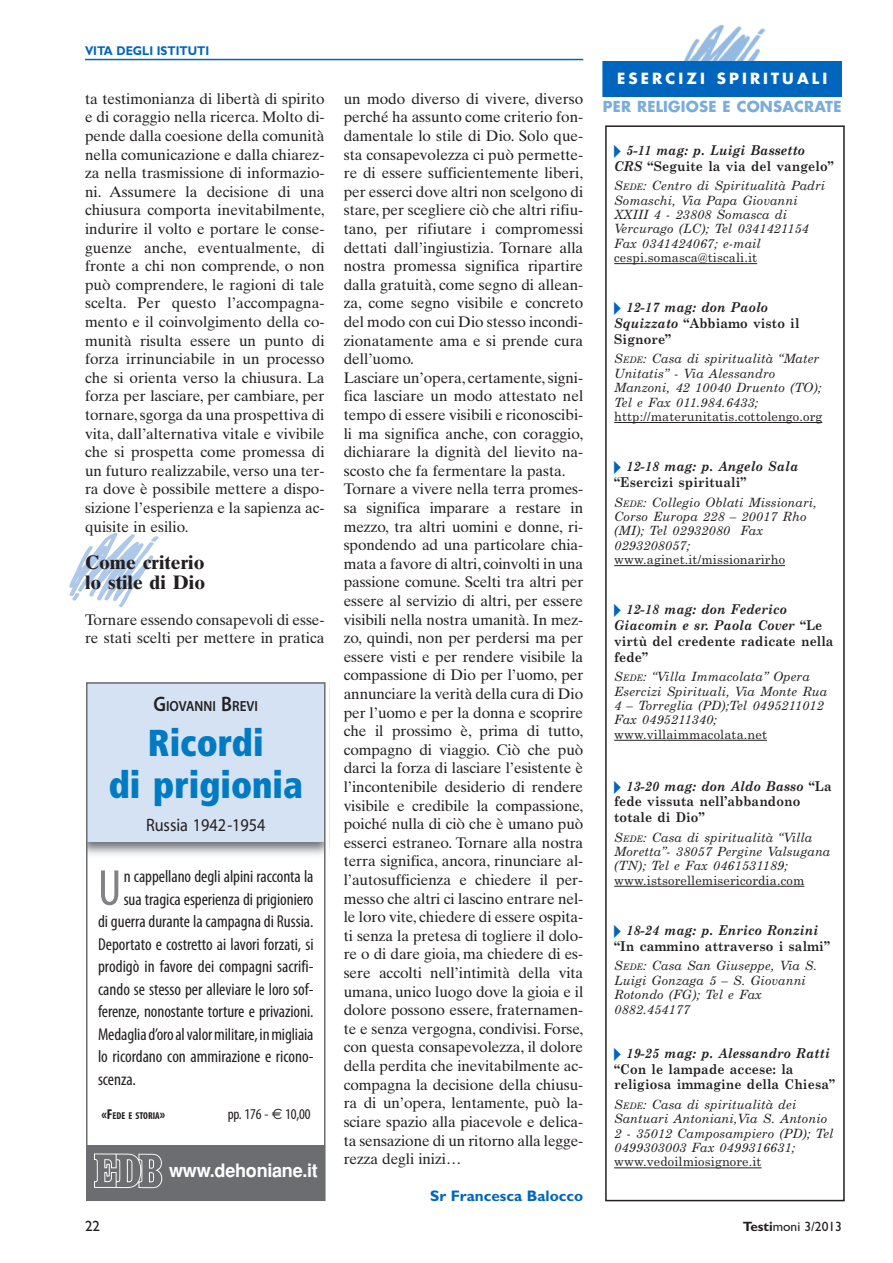
<style>
.page{position:relative;width:893px;height:1263px;background:#fff}
.page>*{position:absolute;margin:0;border:0;box-sizing:border-box;transform-origin:0 0}
.t1{font:condensed 51px "Myriad Pro";color:#808285}
.t2{font:900 condensed 37.5px/42px "Frutiger";color:#007bc3;text-align:center;scale:.95 1}
.t3{font:700 19.5px/19.5px "Times Ten";color:#231f20}
.t4{font:700 18.45px "Helvetica";letter-spacing:-.015em;color:#fff}
.t5{font:18px "Myriad";color:#231f20;scale:.9 1}
.t6{font:condensed 17.25px "Myriad Pro";letter-spacing:-.005em;color:#231f20}
.t7{font:15.3px/18.6px "Times Ten";letter-spacing:-.005em;color:#231f20}
.t8{font:700 15.3px "Gill Sans";color:#0065bd}
.t9{font:700 15px "Futura";letter-spacing:.205em;color:#fff}
.t10{font:condensed 15px "Myriad Pro";letter-spacing:-.01em;color:#231f20}
.t11{font:15px "Gill Sans";color:#231f20}
.t12{font:700 14.85px "Futura";letter-spacing:.015em;color:#7aacdc}
.t13{font:600 14.7px "Myriad Pro";color:#231f20;scale:.9 1}
.t14{font:italic 700 13.5px/15.8px "Century Schoolbook";letter-spacing:.01em;color:#231f20;scale:.92 1}
.t15{font:700 13.5px/15.8px "Century Schoolbook";letter-spacing:.01em;color:#231f20;scale:.92 1}
.t16{font:13.5px "Gill Sans";color:#231f20}
.t17{font:italic 12.75px/14.4px "Century Schoolbook";letter-spacing:.01em;color:#231f20}
.t18{font:12.75px "Century Schoolbook";letter-spacing:.01em;color:#231f20}
.t19{font:700 12.75px "Gill Sans";color:#0065bd;scale:.9 1}
.t20{font:700 condensed 10.05px "Myriad Pro";color:#231f20}
.s1{font-size:21px}
.s2{font-size:14.25px}
.s3{font-family:"Euro Sans";font-stretch:normal}
.s4{font-family:"Universal Newswith Comm Pi";font-weight:400;font-style:normal;color:#0065bd}
.s5{font-style:normal}
.s6{font-size:8.85px}
.s7{font-family:"Universal Newswith Comm Pi";font-weight:400;color:#0065bd}
.s8{font-style:italic}
.s9{font-weight:700}
</style>
<div class="page">
<hr style="left:85px;top:59px;width:498px;height:1px;background:#0065bd">
<div style="left:86px;top:682px;width:240px;height:160px;background:#d4e2f3"></div>
<div style="left:86px;top:1145px;width:239px;height:55px;background:#6c6d70"></div>
<img style="left:94px;top:1153px;width:69px;height:36px">
<div style="left:86px;top:682px;width:240px;height:519px;border:2px solid #6c6d70"></div>
<img style="left:684px;top:24px;width:82px;height:37px">
<div style="left:602px;top:61px;width:240px;height:36px;background:#0065bd"></div>
<div style="left:605px;top:125px;width:240px;height:1076px;border:2px solid #231f20"></div>
<hr style="left:614px;top:263px;width:143px;height:1px;background:#231f20">
<hr style="left:614px;top:422px;width:208px;height:1px;background:#231f20">
<hr style="left:614px;top:565px;width:171px;height:1px;background:#231f20">
<hr style="left:614px;top:740px;width:153px;height:1px;background:#231f20">
<hr style="left:614px;top:886px;width:190px;height:1px;background:#231f20">
<hr style="left:614px;top:1167px;width:148px;height:1px;background:#231f20">
<p class="t19" style="left:85px;top:46px;width:139px">VITA DEGLI ISTITUTI</p>
<p class="t7" style="left:85px;top:91px;width:241px;text-align:justify">ta testimonianza di libertà di spirito e di coraggio nella ricerca. Molto di&shy;pende dalla coesione della comunità nella comunicazione e dalla chiarez&shy;za nella trasmissione di informazio&shy;ni. Assumere la decisione di una chiusura comporta inevitabilmente, indurire il volto e portare le conse&shy;guenze anche, eventualmente, di fronte a chi non comprende, o non può comprendere, le ragioni di tale scelta. Per questo l’accompagna&shy;mento e il coinvolgimento della co&shy;munità risulta essere un punto di forza irrinunciabile in un processo che si orienta verso la chiusura. La forza per lasciare, per cambiare, per tornare, sgorga da una prospettiva di vita, dall’alternativa vitale e vivibile che si prospetta come promessa di un futuro realizzabile, verso una ter&shy;ra dove è possibile mettere a dispo&shy;sizione l’esperienza e la sapienza ac&shy;quisite in esilio.</p>
<p class="t3" style="left:85px;top:555px;width:122px">Come criterio lo stile di Dio</p>
<p class="t7" style="left:85px;top:612px;width:241px">Tornare essendo consapevoli di esse&shy;re stati scelti per mettere in pratica</p>
<p class="t13" style="left:153px;top:697px;width:118px"><span class="s1">G</span>IOVANNI <span class="s1">B</span>REVI</p>
<h2 class="t2" style="left:109px;top:725px;width:206px">Ricordi<br>di prigionia</h2>
<p class="t5" style="left:146px;top:818px;width:134px">Russia 1942-1954</p>
<h1 class="t1" style="left:98px;top:870px;width:25px">U</h1>
<p class="t6" style="left:124px;top:870px;width:191px">n cappellano degli alpini racconta la</p>
<p class="t6" style="left:124px;top:893px;width:191px">sua tragica esperienza di prigioniero</p>
<p class="t6" style="left:98px;top:915px;width:217px">di guerra durante la campagna di Russia.</p>
<p class="t6" style="left:98px;top:938px;width:217px">Deportato e costretto ai lavori forzati, si</p>
<p class="t6" style="left:98px;top:960px;width:217px">prodigò in favore dei compagni sacrifi-</p>
<p class="t6" style="left:98px;top:983px;width:217px">cando se stesso per alleviare le loro sof-</p>
<p class="t6" style="left:98px;top:1005px;width:217px">ferenze, nonostante torture e privazioni.</p>
<p class="t6" style="left:98px;top:1028px;width:217px">Medaglia d’oro al valor militare, in migliaia</p>
<p class="t6" style="left:98px;top:1050px;width:217px">lo ricordano con ammirazione e ricono-</p>
<p class="t6" style="left:98px;top:1073px;width:39px">scenza.</p>
<p class="t20" style="left:101px;top:1110px;width:65px"><span class="s2">«F</span>EDE E STORIA<span class="s2">»</span></p>
<p class="t10" style="left:228px;top:1109px;width:84px">pp. 176 - <span class="s3">€</span> 10,00</p>
<p class="t4" style="left:169px;top:1163px;width:150px">www.dehoniane.it</p>
<p class="t7" style="left:344px;top:91px;width:241px">un modo diverso di vivere, diverso perché ha assunto come criterio fon&shy;damentale lo stile di Dio. Solo que&shy;sta consapevolezza ci può permette&shy;re di essere sufficientemente liberi, per esserci dove altri non scelgono di stare, per scegliere ciò che altri rifiu&shy;tano, per rifiutare i compromessi dettati dall’ingiustizia. Tornare alla nostra promessa significa ripartire dalla gratuità, come segno di allean&shy;za, come segno visibile e concreto del modo con cui Dio stesso incondi&shy;zionatamente ama e si prende cura dell’uomo.<br>Lasciare un’opera, certamente, signi&shy;fica lasciare un modo attestato nel tempo di essere visibili e riconoscibi&shy;li ma significa anche, con coraggio, dichiarare la dignità del lievito na&shy;scosto che fa fermentare la pasta.<br>Tornare a vivere nella terra promes&shy;sa significa imparare a restare in mezzo, tra altri uomini e donne, ri&shy;spondendo ad una particolare chia&shy;mata a favore di altri, coinvolti in una passione comune. Scelti tra altri per essere al servizio di altri, per essere visibili nella nostra umanità. In mez&shy;zo, quindi, non per perdersi ma per essere visti e per rendere visibile la compassione di Dio per l’uomo, per annunciare la verità della cura di Dio per l’uomo e per la donna e scoprire che il prossimo è, prima di tutto, compagno di viaggio. Ciò che può darci la forza di lasciare l’esistente è l’incontenibile desiderio di rendere visibile e credibile la compassione, poiché nulla di ciò che è umano può esserci estraneo. Tornare alla nostra terra significa, ancora, rinunciare al&shy;l’autosufficienza e chiedere il per&shy;messo che altri ci lascino entrare nel&shy;le loro vite, chiedere di essere ospita&shy;ti senza la pretesa di togliere il dolo&shy;re o di dare gioia, ma chiedere di es&shy;sere accolti nell’intimità della vita umana, unico luogo dove la gioia e il dolore possono essere, fraternamen&shy;te e senza vergogna, condivisi. Forse, con questa consapevolezza, il dolore della perdita che inevitabilmente ac&shy;compagna la decisione della chiusu&shy;ra di un’opera, lentamente, può la&shy;sciare spazio alla piacevole e delica&shy;ta sensazione di un ritorno alla legge&shy;rezza degli inizi…</p>
<p class="t8" style="left:430px;top:1191px;width:155px">Sr Francesca Balocco</p>
<p class="t9" style="left:617px;top:72px;width:212px">ESERCIZI SPIRITUALI</p>
<p class="t12" style="left:603px;top:100px;width:240px">PER RELIGIOSE E CONSACRATE</p>
<p class="t14" style="left:614px;top:143px;width:240px"><span class="s4">-</span> 5-11 mag: p. Luigi Bassetto<br>CRS <span class="s5">“Seguite la via del vangelo”</span></p>
<p class="t17" style="left:614px;top:180px;width:213px">S<span class="s6">EDE</span>: Centro di Spiritualità Padri<br>Somaschi, Via Papa Giovanni<br>XXIII 4 - 23808 Somasca di<br>Vercurago (LC); Tel 0341421154<br>Fax 0341424067; e-mail</p>
<p class="t18" style="left:614px;top:253px;width:145px">cespi.somasca@tiscali.it</p>
<p class="t14" style="left:614px;top:301px;width:203px"><span class="s4">-</span> 12-17 mag: don Paolo<br>Squizzato <span class="s5">“Abbiamo visto il<br>Signore”</span></p>
<p class="t17" style="left:614px;top:353px;width:209px">S<span class="s6">EDE</span>: Casa di spiritualità “Mater<br>Unitatis” - Via Alessandro<br>Manzoni, 42 10040 Druento (TO);<br>Tel e Fax 011.984.6433;</p>
<p class="t18" style="left:614px;top:412px;width:210px">http://materunitatis.cottolengo.org</p>
<p class="t14" style="left:614px;top:460px;width:202px"><span class="s4">-</span> 12-18 mag: p. Angelo Sala <span class="s5">“Esercizi spirituali”</span></p>
<p class="t17" style="left:614px;top:496px;width:204px">S<span class="s6">EDE</span>: Collegio Oblati Missionari,<br>Corso Europa 228 – 20017 Rho (MI); Tel 02932080 Fax<br>0293208057;</p>
<p class="t18" style="left:614px;top:555px;width:172px">www.aginet.it/missionarirho</p>
<p class="t14" style="left:614px;top:603px;width:240px"><span class="s4">-</span> 12-18 mag: don Federico<br>Giacomin e sr. Paola Cover <span class="s5">“Le virtù del credente radicate nella fede”</span></p>
<p class="t17" style="left:614px;top:671px;width:215px">S<span class="s6">EDE</span>: “Villa Immacolata” Opera<br>Esercizi Spirituali, Via Monte Rua<br>4 – Torreglia (PD);Tel 0495211012<br>Fax 0495211340;</p>
<p class="t18" style="left:614px;top:729px;width:154px">www.villaimmacolata.net</p>
<p class="t15" style="left:614px;top:779px;width:238px"><span class="s7">-</span> <span class="s8">13-20 mag: don Aldo Basso</span> “La fede vissuta nell’abbandono totale di Dio”</p>
<p class="t17" style="left:614px;top:831px;width:218px">S<span class="s6">EDE</span>: Casa di spiritualità “Villa<br>Moretta”- 38057 Pergine Valsugana (TN); Tel e Fax 0461531189;</p>
<p class="t18" style="left:614px;top:875px;width:192px">www.istsorellemisericordia.com</p>
<p class="t15" style="left:614px;top:923px;width:236px"><span class="s7">-</span> <span class="s8">18-24 mag: p. Enrico Ronzini </span>“In cammino attraverso i salmi”</p>
<p class="t17" style="left:614px;top:960px;width:204px">S<span class="s6">EDE</span>: Casa San Giuseppe, Via S.<br>Luigi Gonzaga 5 – S. Giovanni<br>Rotondo (FG); Tel e Fax<br>0882.454177</p>
<p class="t15" style="left:614px;top:1046px;width:242px"><span class="s7">-</span> <span class="s8">19-25 mag: p. Alessandro Ratti </span>“Con le lampade accese: la religiosa immagine della Chiesa”</p>
<p class="t17" style="left:614px;top:1098px;width:221px">S<span class="s6">EDE</span>: Casa di spiritualità dei<br>Santuari Antoniani,Via S. Antonio<br>2 - 35012 Camposampiero (PD); Tel<br>0499303003 Fax 0499316631;</p>
<p class="t18" style="left:614px;top:1157px;width:149px">www.vedoilmiosignore.it</p>
<p class="t11" style="left:85px;top:1221px;width:16px">22</p>
<p class="t16" style="left:743px;top:1222px;width:101px"><span class="s9">Testi</span>moni 3/2013</p>
</div>
